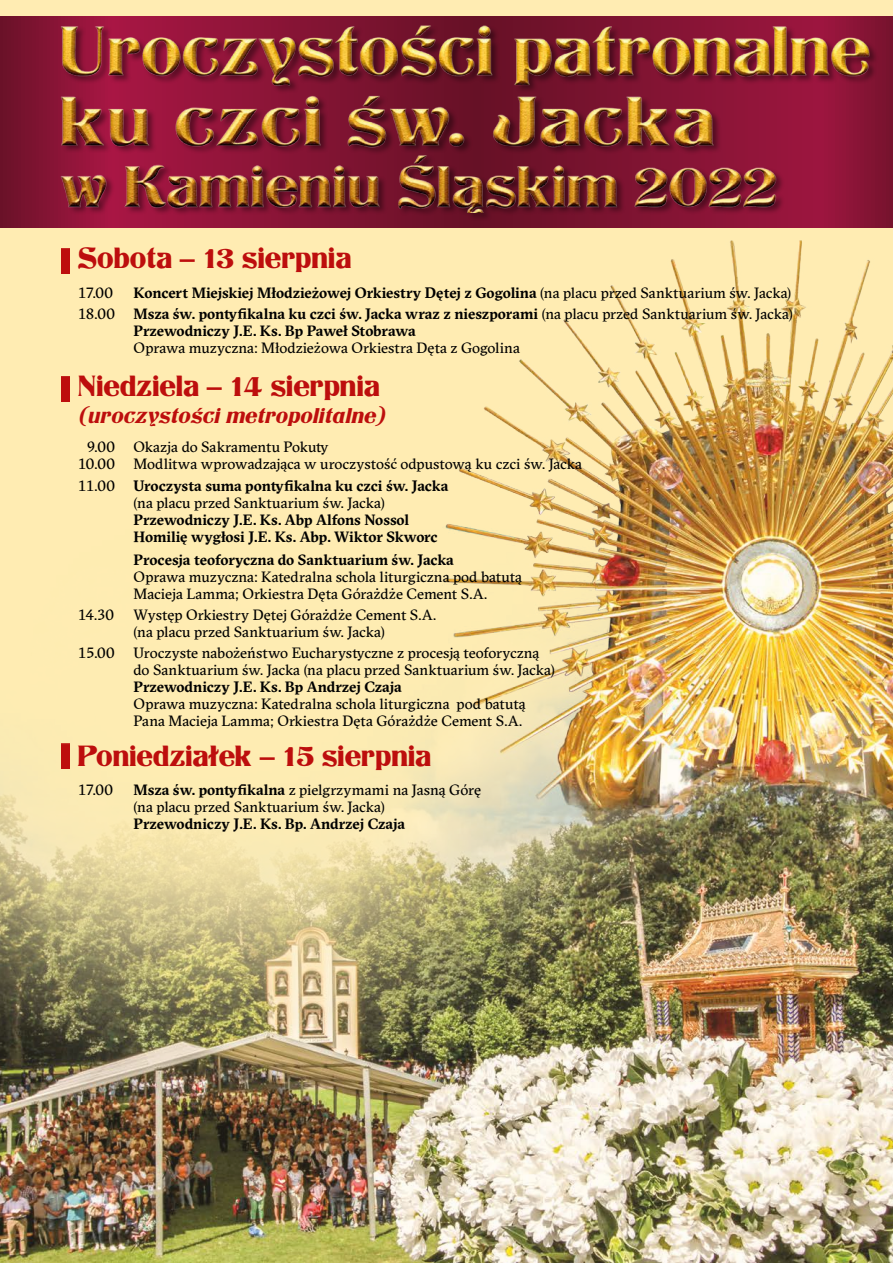
<style>
.page{position:relative;width:893px;height:1263px;background:#fff}
.page>*{position:absolute;margin:0;border:0;box-sizing:border-box;transform-origin:0 0}
.t1{font:27.6px "Melody EFN";color:#bd0e0d}
.t2{font:italic 20.1px "Melody EFN";letter-spacing:.02em;color:#bd0e0d}
.t3{font:14.85px/17px "GT Sectra";color:#000}
.t4{font:700 14.85px/17px "GT Sectra";color:#000;text-align:right}
.s1{font-weight:400}
.s2{font-weight:700}
</style>
<div class="page">
<img style="left:0;top:0;width:893px;height:1263px">
<div style="left:61px;top:248px;width:8px;height:26px;background:#bd0e0d"></div>
<div style="left:61px;top:376px;width:8px;height:25px;background:#bd0e0d"></div>
<div style="left:61px;top:743px;width:8px;height:26px;background:#bd0e0d"></div>
<div style="left:61px;top:26px;width:817px;height:196px;background:#000;opacity:.4"></div>
<img style="left:41px;top:24px;width:849px;height:188px">
<h1 class="t1" style="left:77px;top:241px;width:275px">Sobota – 13 sierpnia</h1>
<p class="t3" style="left:77px;top:284px;width:38px">17.00</p>
<p class="t4" style="left:77px;top:281px;width:717px;line-height:21.5px">Koncert Miejskiej Młodzieżowej Orkiestry Dętej z Gogolina <span class="s1">(na placu przed Sanktuarium św. Jacka)<br>18.00</span> Msza św. pontyfikalna ku czci św. Jacka wraz z nieszporami <span class="s1">(na placu przed Sanktuarium św. Jacka)</span></p>
<p class="t4" style="left:134px;top:322px;width:284px">Przewodniczy J.E. Ks. Bp Paweł Stobrawa</p>
<p class="t3" style="left:134px;top:339px;width:388px">Oprawa muzyczna: Młodzieżowa Orkiestra Dęta z Gogolina</p>
<h1 class="t1" style="left:77px;top:369px;width:304px">Niedziela – 14 sierpnia</h1>
<h2 class="t2" style="left:77px;top:403px;width:309px">(uroczystości metropolitalne)</h2>
<p class="t3" style="left:77px;top:438px;width:506px;text-indent:9px">9.00 Okazja do Sakramentu Pokuty<br>10.00 Modlitwa wprowadzająca w uroczystość odpustową ku czci św. Jacka</p>
<p class="t4" style="left:77px;top:477px;width:372px;text-align:center"><span class="s1">11.00</span> Uroczysta suma pontyfikalna ku czci św. Jacka <span class="s1">(na placu przed Sanktuarium św. Jacka)</span></p>
<p class="t4" style="left:134px;top:511px;width:306px;text-align:left">Przewodniczy J.E. Ks. Abp Alfons Nossol<br>Homilię wygłosi J.E. Ks. Abp. Wiktor Skworc</p>
<p class="t4" style="left:134px;top:551px;width:322px">Procesja teoforyczna do Sanktuarium św. Jacka</p>
<p class="t3" style="left:134px;top:568px;width:390px">Oprawa muzyczna: Katedralna schola liturgiczna pod batutą<br>Macieja Lamma; Orkiestra Dęta Górażdże Cement S.A.</p>
<p class="t3" style="left:77px;top:606px;width:39px">14.30</p>
<p class="t3" style="left:134px;top:606px;width:304px">Występ Orkiestry Dętej Górażdże Cement S.A. (na placu przed Sanktuarium św. Jacka)</p>
<p class="t3" style="left:134px;top:645px;width:423px;text-indent:-56px">15.00 Uroczyste nabożeństwo Eucharystyczne z procesją teoforyczną do Sanktuarium św. Jacka (na placu przed Sanktuarium św. Jacka)</p>
<p class="t4" style="left:134px;top:678px;width:270px">Przewodniczy J.E. Ks. Bp Andrzej Czaja</p>
<p class="t3" style="left:134px;top:696px;width:394px">Oprawa muzyczna: Katedralna schola liturgiczna pod batutą<br>Pana Macieja Lamma; Orkiestra Dęta Górażdże Cement S.A.</p>
<h1 class="t1" style="left:77px;top:739px;width:355px">Poniedziałek – 15 sierpnia</h1>
<p class="t3" style="left:77px;top:782px;width:38px">17.00</p>
<p class="t3" style="left:134px;top:782px;width:349px"><span class="s2">Msza św. pontyfikalna</span> z pielgrzymami na Jasną Górę (na placu przed Sanktuarium św. Jacka)</p>
<p class="t4" style="left:134px;top:815px;width:273px">Przewodniczy J.E. Ks. Bp. Andrzej Czaja</p>
</div>
